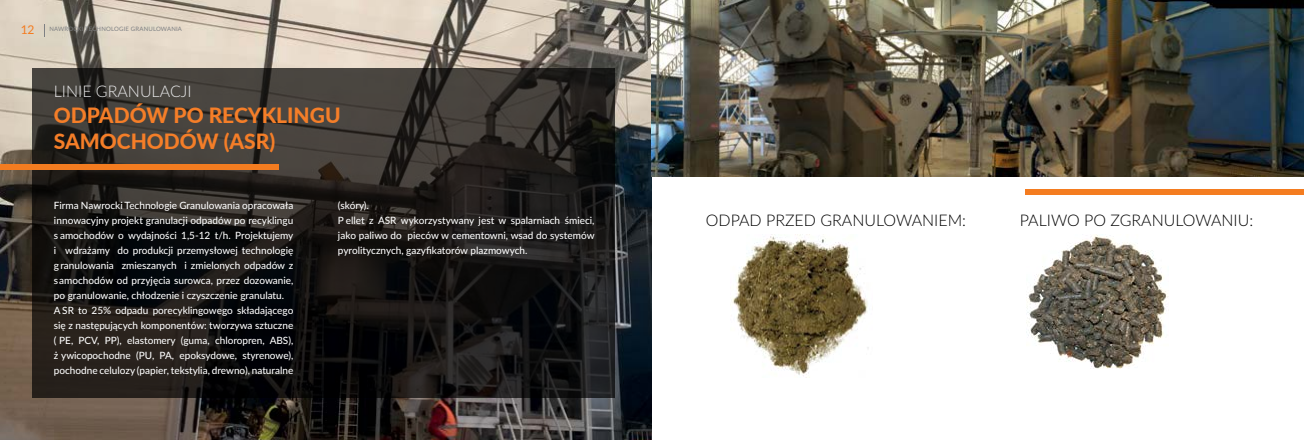
<style>
.page{position:relative;width:1304px;height:440px;background:#fff}
.page>*{position:absolute;margin:0;border:0;box-sizing:border-box;transform-origin:0 0}
.t1{font:800 21px/26px "Lato";color:#f57e28}
.t2{font:300 16px "Lato";color:#000}
.t3{font:300 16px "Lato";color:#e9e9ea}
.t4{font:12px "Lato";color:#f47c20}
.t5{font:500 10px/15px "Lato";color:#fff}
.t6{font:6px "Lato";letter-spacing:.03em;color:#7e8083}
</style>
<div class="page">
<img style="left:0;top:0;width:652px;height:439px">
<svg style="left:32px;top:68px;width:582px;height:329px;background:#22201e"></svg>
<div style="left:0;top:163px;width:278px;height:6px;background:#f47c20"></div>
<div style="left:1025px;top:189px;width:279px;height:5px;background:#f47c20"></div>
<img style="left:1026px;top:234px;width:142px;height:134px">
<img style="left:732px;top:234px;width:137px;height:142px">
<svg style="left:44px;top:24px;width:1px;height:12px"></svg>
<img style="left:652px;top:0;width:652px;height:176px">
<p class="t4" style="left:21px;top:21px;width:15px">12</p>
<p class="t6" style="left:49px;top:25px;width:134px">NAWROCKI TECHNOLOGIE GRANULOWANIA</p>
<h2 class="t3" style="left:54px;top:80px;width:139px">LINIE GRANULACJI</h2>
<h1 class="t1" style="left:54px;top:101px;width:288px">ODPADÓW PO RECYKLINGU<br>SAMOCHODÓW (ASR)</h1>
<p class="t5" style="left:54px;top:197px;width:241px">Firma Nawrocki Technologie Granulowania opracowała innowacyjny projekt granulacji odpadów po recyklingu s amochodów o wydajności 1,5-12 t/h. Projektujemy i wdrażamy do produkcji przemysłowej technologię g ranulowania zmieszanych i zmielonych odpadów z samochodów od przyjęcia surowca, przez dozowanie, po granulowanie, chłodzenie i czyszczenie granulatu.<br>A SR to 25% odpadu porecyklingowego składającego się z następujących komponentów: tworzywa sztuczne ( PE, PCV, PP), elastomery (guma, chloropren, ABS), ż ywicopochodne (PU, PA, epoksydowe, styrenowe), pochodne celulozy (papier, tekstylia, drewno), naturalne</p>
<p class="t5" style="left:338px;top:197px;width:258px">(skóry).<br>P ellet z ASR wykorzystywany jest w spalarniach śmieci, jako paliwo do pieców w cementowni, wsad do systemów pyrolitycznych, gazyfikatorów plazmowych.</p>
<h2 class="t2" style="left:706px;top:208px;width:262px">ODPAD PRZED GRANULOWANIEM:</h2>
<h2 class="t2" style="left:1020px;top:208px;width:235px">PALIWO PO ZGRANULOWANIU:</h2>
</div>
